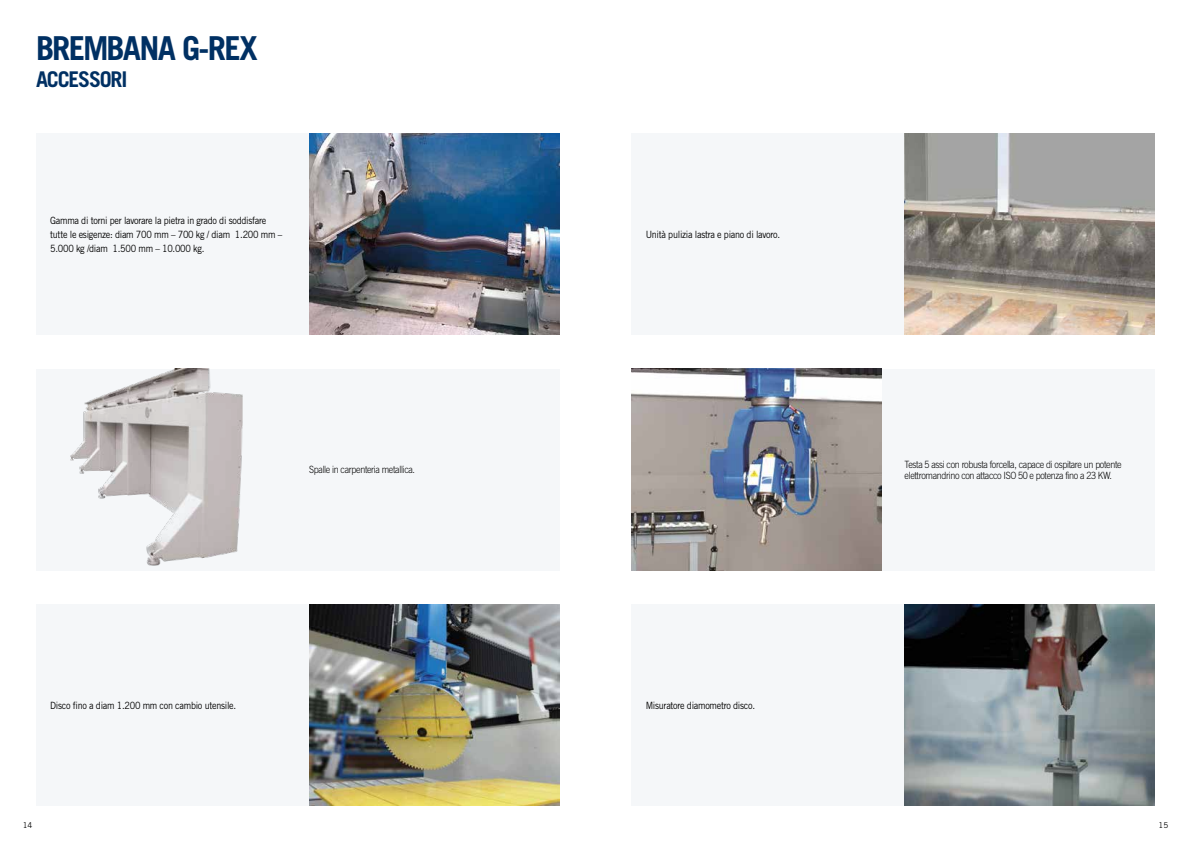
<style>
.page{position:relative;width:1191px;height:842px;background:#fff}
.page>*{position:absolute;margin:0;border:0;box-sizing:border-box;transform-origin:0 0}
.t1{font:700 33px "Trade Gothic LT Std";letter-spacing:-.05em;color:#003063}
.t2{font:700 21.7px "Trade Gothic LT Std";letter-spacing:-.055em;color:#003063}
.t3{font:10px/14px "Trade Gothic LT Std";letter-spacing:-.03em;color:#000;scale:.9 1}
.t4{font:300 10px/11px "Trade Gothic LT Std";letter-spacing:-.04em;color:#000;scale:.9 1}
.t5{font:8px "Trade Gothic LT Std";color:#000}
</style>
<div class="page">
<div style="left:631px;top:133px;width:524px;height:202px;background:#f5f7f9"></div>
<div style="left:631px;top:369px;width:524px;height:201px;background:#f5f7f9"></div>
<div style="left:631px;top:604px;width:524px;height:202px;background:#f5f7f9"></div>
<div style="left:36px;top:133px;width:523px;height:202px;background:#f5f7f9"></div>
<div style="left:36px;top:369px;width:523px;height:201px;background:#f5f7f9"></div>
<div style="left:36px;top:604px;width:523px;height:202px;background:#f5f7f9"></div>
<img style="left:309px;top:133px;width:250px;height:202px">
<img style="left:309px;top:604px;width:250px;height:202px">
<img style="left:904px;top:133px;width:251px;height:202px">
<img style="left:631px;top:369px;width:251px;height:201px">
<img style="left:904px;top:604px;width:251px;height:202px">
<img style="left:70px;top:369px;width:173px;height:197px">
<h1 class="t1" style="left:36px;top:28px;width:223px">BREMBANA G-REX</h1>
<h2 class="t2" style="left:36px;top:65px;width:93px">ACCESSORI</h2>
<p class="t3" style="left:50px;top:213px;width:259px">Gamma di torni per lavorare la pietra in grado di soddisfare tutte le esigenze: diam 700 mm – 700 kg / diam 1.200 mm –<br>5.000 kg /diam 1.500 mm – 10.000 kg.</p>
<p class="t4" style="left:309px;top:464px;width:119px">Spalle in carpenteria metallica.</p>
<p class="t3" style="left:50px;top:698px;width:208px">Disco fino a diam 1.200 mm con cambio utensile.</p>
<p class="t3" style="left:645px;top:227px;width:151px">Unità pulizia lastra e piano di lavoro.</p>
<p class="t3" style="left:645px;top:698px;width:123px">Misuratore diamometro disco.</p>
<p class="t4" style="left:904px;top:458px;width:243px">Testa 5 assi con robusta forcella, capace di ospitare un potente elettromandrino con attacco ISO 50 e potenza fino a 23 KW.</p>
<p class="t5" style="left:23px;top:820px;width:11px">14</p>
<p class="t5" style="left:1158px;top:820px;width:11px">15</p>
</div>
